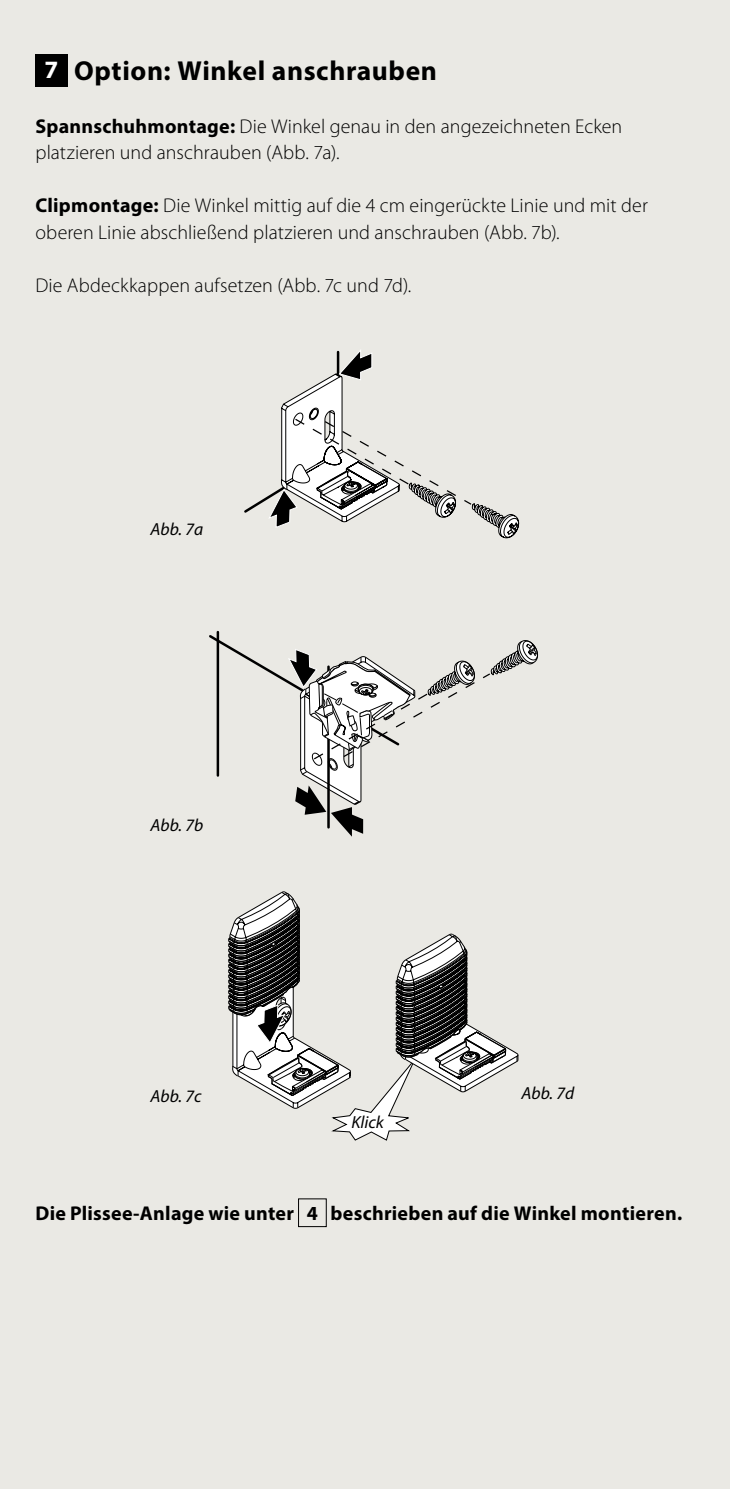
<style>
.page{position:relative;width:730px;height:1489px;background:#fff}
.page>*{position:absolute;margin:0;border:0;box-sizing:border-box;transform-origin:0 0}
.t1{font:700 27.5px "Myriad Pro";letter-spacing:.02em;color:#000}
.t2{font:300 20px/26.5px "Myriad Pro";letter-spacing:.005em;color:#000}
.t3{font:700 20px "Myriad Pro";letter-spacing:.015em;color:#000}
.t4{font:italic 17.5px "Myriad Pro";color:#000}
.s1{font-size:25px;color:#fff}
.s2{font-weight:700}
</style>
<div class="page">
<div style="left:0;top:0;width:730px;height:1488px;background:#eae9e4"></div>
<svg style="left:209px;top:632px;width:329px;height:204px"></svg>
<svg style="left:244px;top:349px;width:276px;height:190px"></svg>
<svg style="left:228px;top:891px;width:291px;height:249px"></svg>
<div style="left:35px;top:55px;width:32px;height:32px;background:#000"></div>
<div style="left:298px;top:1198px;width:29px;height:28px;border:1px solid #000"></div>
<h1 class="t1" style="left:45px;top:52px;width:394px"><span class="s1">7</span> Option: Winkel anschrauben</h1>
<p class="t2" style="left:35px;top:113px;width:588px"><span class="s2">Spannschuhmontage:</span> Die Winkel genau in den angezeichneten Ecken platzieren und anschrauben (Abb. 7a).</p>
<p class="t2" style="left:35px;top:192px;width:614px"><span class="s2">Clipmontage:</span> Die Winkel mittig auf die 4 cm eingerückte Linie und mit der oberen Linie abschließend platzieren und anschrauben (Abb. 7b).</p>
<p class="t2" style="left:35px;top:272px;width:377px">Die Abdeckkappen aufsetzen (Abb. 7c und 7d).</p>
<p class="t4" style="left:151px;top:518px;width:54px">Abb. 7a</p>
<p class="t4" style="left:151px;top:813px;width:54px">Abb. 7b</p>
<p class="t4" style="left:151px;top:1085px;width:52px">Abb. 7c</p>
<p class="t4" style="left:522px;top:1082px;width:54px">Abb. 7d</p>
<p class="t4" style="left:351px;top:1110px;width:34px">Klick</p>
<p class="t3" style="left:35px;top:1199px;width:648px">Die Plissee-Anlage wie unter 4 beschrieben auf die Winkel montieren.</p>
</div>
